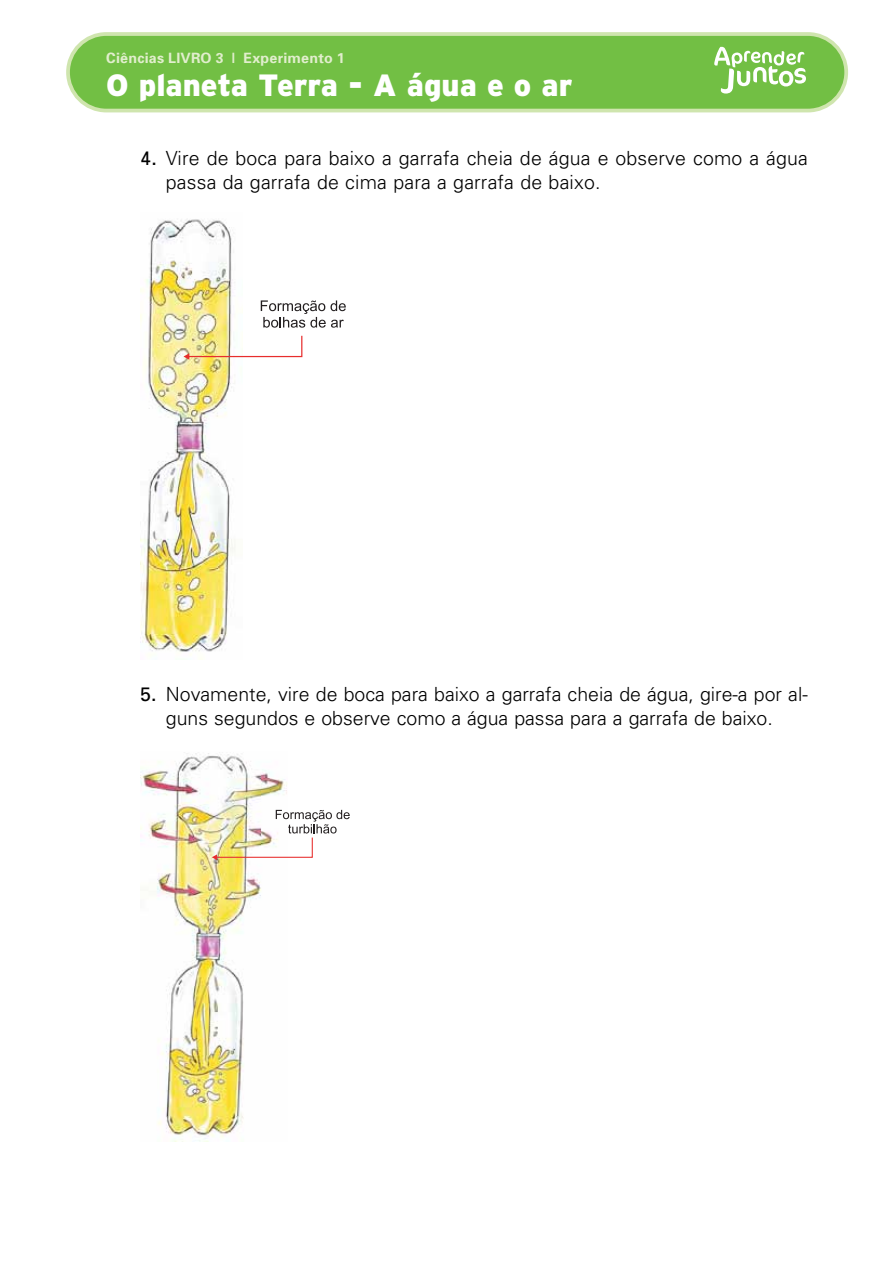
<style>
.page{position:relative;width:893px;height:1263px;background:#fff}
.page>*{position:absolute;margin:0;border:0;box-sizing:border-box;transform-origin:0 0}
.t1{font:900 30.75px "Interstate";color:#fff}
.t2{font:300 19.5px/24px "Univers";color:#000}
.t3{font:700 14.25px "Univers";letter-spacing:.015em;color:#e1eecd}
.s1{font-weight:400}
</style>
<div class="page">
<div style="left:68px;top:34px;width:778px;height:77px;background:#72bf44;border-radius:38px"></div>
<div style="left:66px;top:32px;width:782px;height:80px;border:4px solid #cfe5ae;border-radius:38px"></div>
<svg style="left:714px;top:47px;width:92px;height:47px"></svg>
<img style="left:140px;top:219px;width:96px;height:433px">
<svg style="left:261px;top:300px;width:85px;height:28px"></svg>
<svg style="left:183px;top:335px;width:120px;height:25px"></svg>
<img style="left:140px;top:753px;width:147px;height:388px">
<img style="left:212px;top:810px;width:138px;height:50px">
<p class="t3" style="left:106px;top:48px;width:240px">Ciências LIVRO 3 | Experimento 1</p>
<h1 class="t1" style="left:106px;top:67px;width:468px">O planeta Terra - A água e o ar</h1>
<p class="t2" style="left:166px;top:145px;width:644px;text-indent:-26px"><span class="s1">4.</span> Vire de boca para baixo a garrafa cheia de água e observe como a água passa da garrafa de cima para a garrafa de baixo.</p>
<p class="t2" style="left:140px;top:682px;width:669px;text-align:center"><span class="s1">5.</span> Novamente, vire de boca para baixo a garrafa cheia de água, gire-a por al&shy;guns segundos e observe como a água passa para a garrafa de baixo.</p>
</div>
